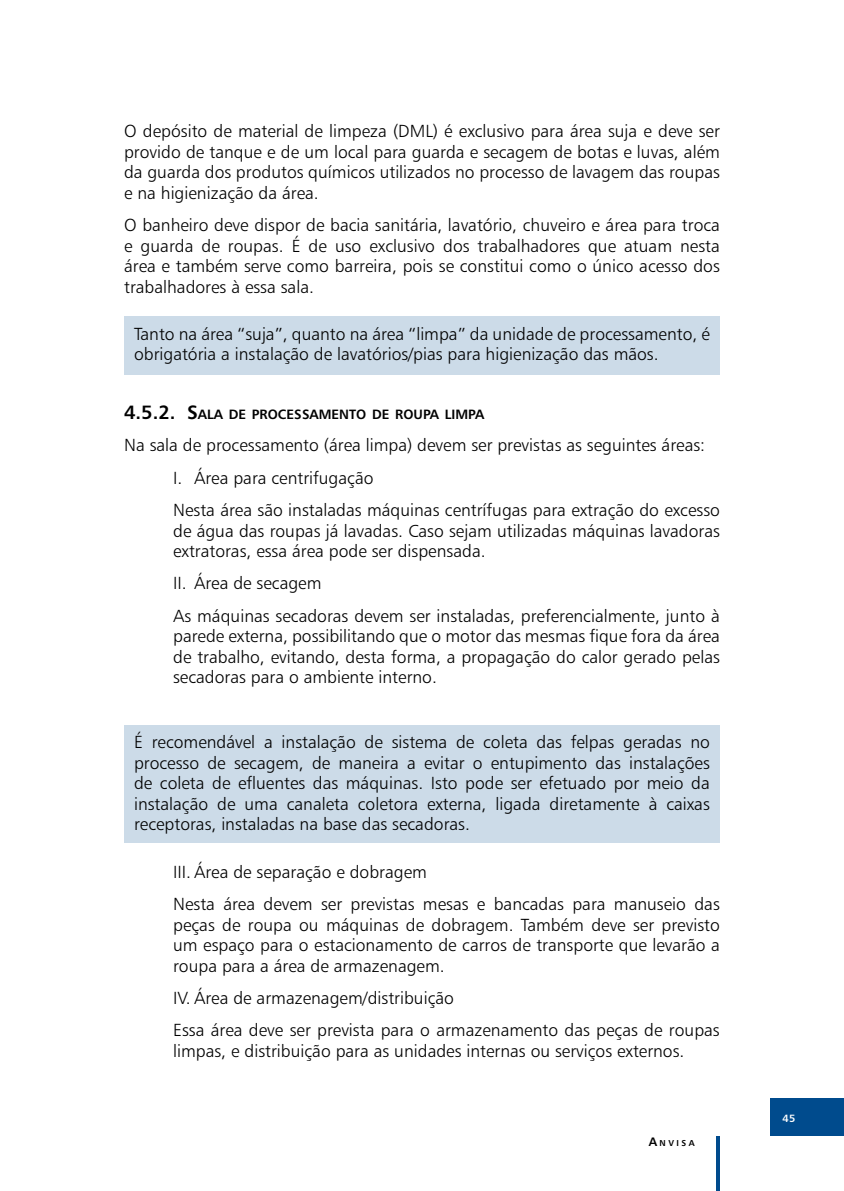
<style>
.page{position:relative;width:844px;height:1191px;background:#fff}
.page>*{position:absolute;margin:0;border:0;box-sizing:border-box;transform-origin:0 0}
.t1{font:17.5px/20.5px "Humanist 777 BT Light B";color:#000}
.t2{font:13.47px "Humanist 777 BT Bold B";color:#000}
.t3{font:10.5px "Humanist 777 BT Bold B";color:#fff}
.t4{font:8.58px "Humanist 777 BT Bold B";letter-spacing:.285em;color:#000}
.s1{font-size:19.25px}
.s2{font-size:12.25px}
</style>
<div class="page">
<svg style="left:716px;top:1136px;width:3px;height:55px"></svg>
<div style="left:769px;top:1098px;width:74px;height:38px;background:#004b8d"></div>
<div style="left:124px;top:316px;width:595px;height:59px;background:#ccdbe8"></div>
<div style="left:124px;top:725px;width:595px;height:117px;background:#ccdbe8"></div>
<p class="t1" style="left:124px;top:121px;width:597px;text-align:justify">O depósito de material de limpeza (DML) é exclusivo para área suja e deve ser provido de tanque e de um local para guarda e secagem de botas e luvas, além da guarda dos produtos químicos utilizados no processo de lavagem das roupas e na higienização da área.</p>
<p class="t1" style="left:124px;top:215px;width:597px;text-align:justify">O banheiro deve dispor de bacia sanitária, lavatório, chuveiro e área para troca e guarda de roupas. É de uso exclusivo dos trabalhadores que atuam nesta área e também serve como barreira, pois se constitui como o único acesso dos trabalhadores à essa sala.</p>
<p class="t1" style="left:134px;top:323px;width:577px">Tanto na área “suja”, quanto na área “limpa” da unidade de processamento, é obrigatória a instalação de lavatórios/pias para higienização das mãos.</p>
<p class="t2" style="left:124px;top:406px;width:362px"><span class="s1">4.5.2. S</span>ALA DE PROCESSAMENTO DE ROUPA LIMPA</p>
<p class="t1" style="left:173px;top:429px;width:548px;line-height:32.4px;text-indent:-49px">Na sala de processamento (área limpa) devem ser previstas as seguintes áreas:<br>I. Área para centrifugação<br>Nesta área são instaladas máquinas centrífugas para extração do excesso</p>
<p class="t1" style="left:173px;top:520px;width:548px">de água das roupas já lavadas. Caso sejam utilizadas máquinas lavadoras extratoras, essa área pode ser dispensada.</p>
<p class="t1" style="left:173px;top:567px;width:548px;line-height:32.4px">II. Área de secagem<br>As máquinas secadoras devem ser instaladas, preferencialmente, junto à</p>
<p class="t1" style="left:173px;top:626px;width:548px;text-align:justify">parede externa, possibilitando que o motor das mesmas fique fora da área de trabalho, evitando, desta forma, a propagação do calor gerado pelas secadoras para o ambiente interno.</p>
<p class="t1" style="left:134px;top:731px;width:577px;text-align:justify">É recomendável a instalação de sistema de coleta das felpas geradas no processo de secagem, de maneira a evitar o entupimento das instalações de coleta de efluentes das máquinas. Isto pode ser efetuado por meio da instalação de uma canaleta coletora externa, ligada diretamente à caixas receptoras, instaladas na base das secadoras.</p>
<p class="t1" style="left:173px;top:855px;width:548px;line-height:32.4px">III. Área de separação e dobragem<br>Nesta área devem ser previstas mesas e bancadas para manuseio das</p>
<p class="t1" style="left:173px;top:914px;width:548px;text-align:justify">peças de roupa ou máquinas de dobragem. Também deve ser previsto um espaço para o estacionamento de carros de transporte que levarão a roupa para a área de armazenagem.</p>
<p class="t1" style="left:173px;top:981px;width:548px;line-height:32.4px">IV. Área de armazenagem/distribuição<br>Essa área deve ser prevista para o armazenamento das peças de roupas</p>
<p class="t1" style="left:173px;top:1040px;width:512px">limpas, e distribuição para as unidades internas ou serviços externos.</p>
<p class="t4" style="left:648px;top:1137px;width:47px"><span class="s2">A</span>NVISA</p>
<p class="t3" style="left:782px;top:1112px;width:14px">45</p>
</div>
